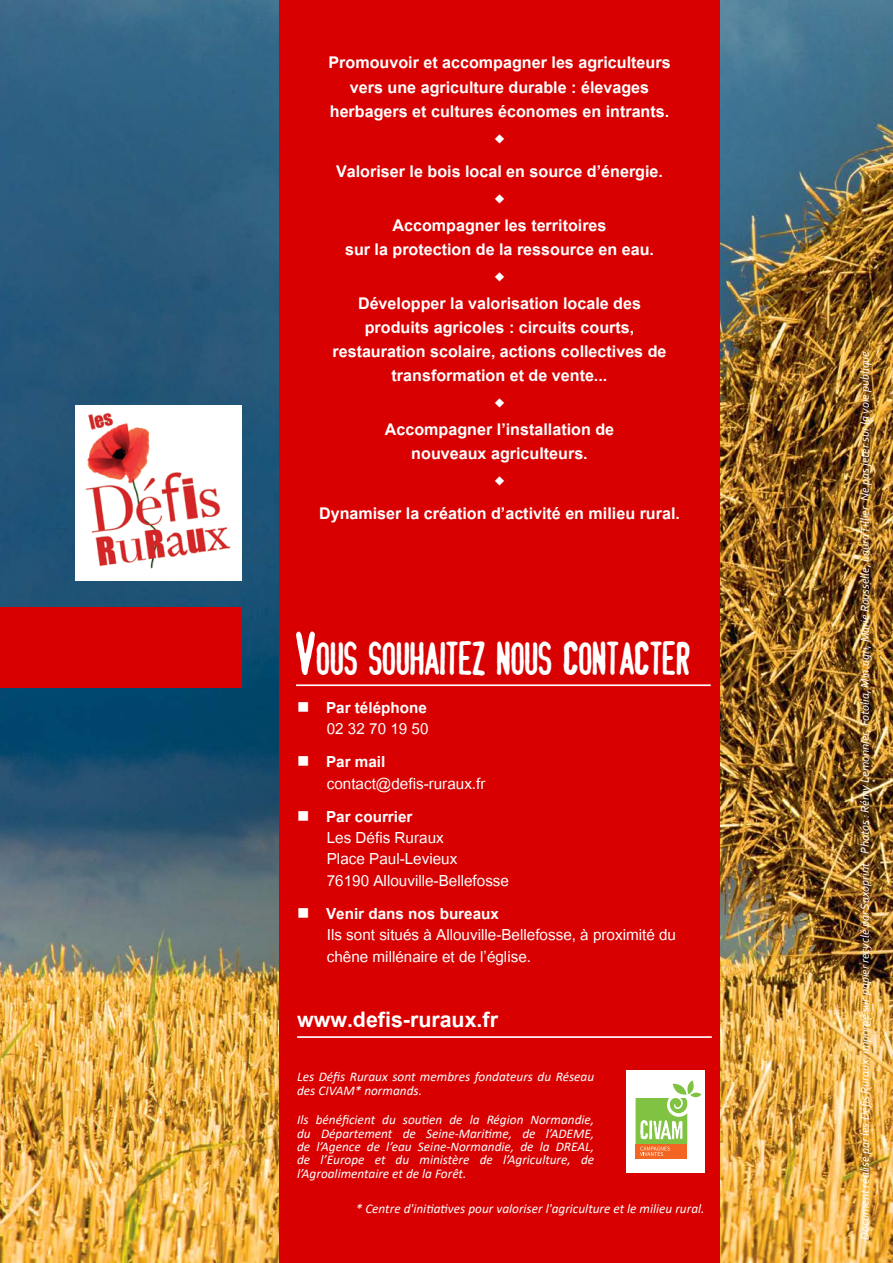
<style>
.page{position:relative;width:893px;height:1263px;background:#fff}
.page>*{position:absolute;margin:0;border:0;box-sizing:border-box;transform-origin:0 0}
.t1{font:44.85px "Stamp";color:#fff}
.t2{font:700 29.85px "Utsaah";color:#fff}
.t3{font:700 22.5px/24px "Utsaah";color:#fff;text-align:center}
.t4{font:21.3px/21.3px "Utsaah";color:#fff}
.t5{font:700 21.3px/21.3px "Utsaah";color:#fff;text-align:right}
.t6{font:italic 13.35px/13.4px "Calibri";color:#fff}
.t7{font:italic 12px "Corbel";color:#fff}
.s1{font-size:59.7px}
.s2{font-weight:400}
.s3{font-weight:700}
</style>
<div class="page">
<img style="left:0;top:0;width:893px;height:1263px">
<div style="left:279px;top:0;width:440px;height:1263px;background:#d80000"></div>
<div style="left:626px;top:1070px;width:79px;height:103px;background:#fff"></div>
<div style="left:75px;top:405px;width:166px;height:175px;background:#fff"></div>
<div style="left:636px;top:1144px;width:51px;height:14px;background:#f26522"></div>
<svg style="left:636px;top:1080px;width:65px;height:76px"></svg>
<hr style="left:296px;top:684px;width:415px;height:2px;background:#fff">
<hr style="left:297px;top:1036px;width:415px;height:2px;background:#fff">
<img style="left:85px;top:412px;width:146px;height:157px">
<div style="left:0;top:607px;width:241px;height:81px;background:#d80000"></div>
<p class="t3" style="left:328px;top:51px;width:344px">Promouvoir et accompagner les agriculteurs vers une agriculture durable : élevages herbagers et cultures économes en intrants.</p>
<p class="t3" style="left:336px;top:159px;width:328px">Valoriser le bois local en source d’énergie.</p>
<p class="t3" style="left:345px;top:213px;width:310px">Accompagner les territoires<br>sur la protection de la ressource en eau.</p>
<p class="t3" style="left:332px;top:291px;width:336px">Développer la valorisation locale des produits agricoles : circuits courts, restauration scolaire, actions collectives de transformation et de vente...</p>
<p class="t3" style="left:385px;top:417px;width:231px">Accompagner l’installation de nouveaux agriculteurs.</p>
<p class="t3" style="left:319px;top:501px;width:362px">Dynamiser la création d’activité en milieu rural.</p>
<h1 class="t1" style="left:296px;top:633px;width:397px"><span class="s1">V</span>OUS SOUHAITEZ NOUS CONTACTER</h1>
<p class="t5" style="left:297px;top:697px;width:133px">■ Par téléphone<br><span class="s2">02 32 70 19 50</span></p>
<p class="t4" style="left:327px;top:752px;width:160px;text-indent:-30px">■ <span class="s3">Par mail </span>contact@defis-ruraux.fr</p>
<p class="t4" style="left:327px;top:807px;width:184px;text-indent:-30px">■ <span class="s3">Par courrier<br></span>Les Défis Ruraux<br>Place Paul-Levieux<br>76190 Allouville-Bellefosse</p>
<p class="t4" style="left:327px;top:904px;width:351px;text-indent:-30px">■ <span class="s3">Venir dans nos bureaux<br></span>Ils sont situés à Allouville-Bellefosse, à proximité du chêne millénaire et de l’église.</p>
<h2 class="t2" style="left:297px;top:1003px;width:202px">www.defis-ruraux.fr</h2>
<p class="t6" style="left:297px;top:1069px;width:299px">Les Défis Ruraux sont membres fondateurs du Réseau des CIVAM* normands.</p>
<p class="t6" style="left:297px;top:1113px;width:299px;text-align:justify">Ils bénéficient du soutien de la Région Normandie, du Département de Seine-Maritime, de l’ADEME, de l’Agence de l’eau Seine-Normandie, de la DREAL, de l’Europe et du ministère de l’Agriculture, de l’Agroalimentaire et de la Forêt.</p>
<p class="t6" style="left:356px;top:1202px;width:350px">* Centre d'initiatives pour valoriser l'agriculture et le milieu rural.</p>
<p class="t7" style="left:857px;top:1240px;width:893px;rotate:-90deg">Document réalisé par les Défis Ruraux, imprimé sur papier recyclé par Saxoprint - Photos : Rémy Lemonnier, Fotolia, Min.agri, Marie Rousselle, Laura Tillier. Ne pas jeter sur la voie publique.</p>
</div>
